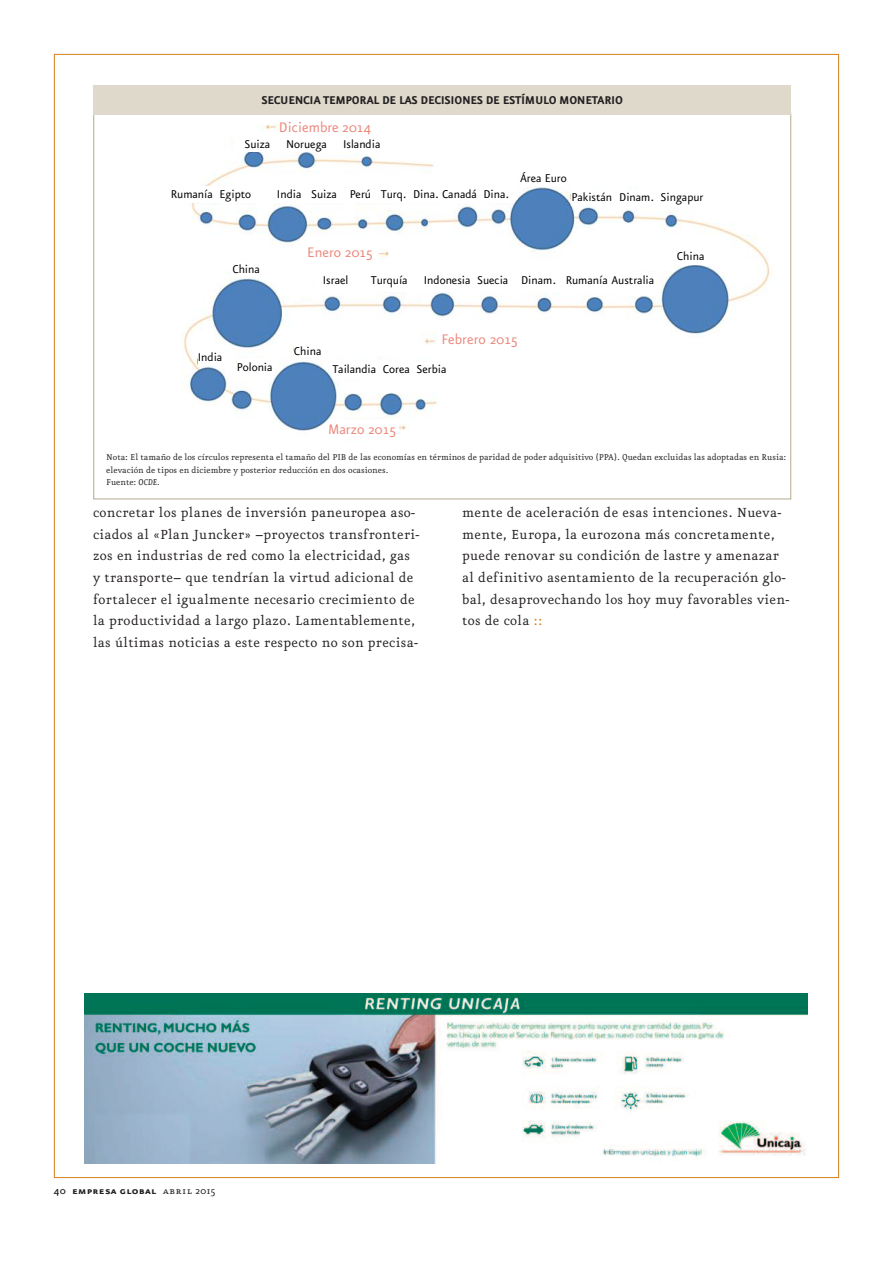
<style>
.page{position:relative;width:893px;height:1263px;background:#fff}
.page>*{position:absolute;margin:0;border:0;box-sizing:border-box;transform-origin:0 0}
.t1{font:16.65px "Eureka Sans";color:#eb897e}
.t2{font:16.5px "Eureka Sans";color:#eb897e}
.t3{font:15.75px/21.6px "Eureka";letter-spacing:.02em;color:#231f20}
.t4{font:13.5px "Eureka Sans";color:#000}
.t5{font:700 13.5px "Eureka Sans";letter-spacing:-.02em;color:#231f20}
.t6{font:12px "Eureka Sans Bold Caps";letter-spacing:.025em;color:#231f20}
.t7{font:10.2px/12.8px "Eureka";color:#231f20}
.s1{font-style:italic}
.s2{color:#d58018}
.s3{font-family:"Eureka";font-weight:500}
.s4{font-family:"Eureka Small Caps"}
.s5{font-family:"Eureka"}
</style>
<div class="page">
<img style="left:85px;top:993px;width:723px;height:170px">
<img style="left:182px;top:124px;width:589px;height:307px">
<div style="left:279px;top:113px;width:104px;height:30px;background:#fff"></div>
<div style="left:301px;top:237px;width:76px;height:26px;background:#fff"></div>
<div style="left:437px;top:324px;width:115px;height:31px;background:#fff"></div>
<div style="left:328px;top:419px;width:70px;height:20px;background:#fff"></div>
<div style="left:235px;top:135px;width:154px;height:17px;background:#fff"></div>
<div style="left:167px;top:186px;width:348px;height:17px;background:#fff"></div>
<div style="left:571px;top:189px;width:163px;height:16px;background:#fff"></div>
<div style="left:520px;top:170px;width:63px;height:17px;background:#fff"></div>
<div style="left:513px;top:188px;width:6px;height:11px;background:#fff;border-radius:50%"></div>
<div style="left:513px;top:188px;width:6px;height:12px;border:1px solid #fff;border-radius:50%"></div>
<div style="left:232px;top:261px;width:42px;height:16px;background:#fff"></div>
<div style="left:677px;top:248px;width:41px;height:16px;background:#fff"></div>
<div style="left:317px;top:272px;width:344px;height:20px;background:#fff"></div>
<div style="left:198px;top:349px;width:38px;height:16px;background:#fff"></div>
<div style="left:237px;top:358px;width:36px;height:17px;background:#fff"></div>
<div style="left:294px;top:342px;width:28px;height:17px;background:#fff"></div>
<div style="left:332px;top:361px;width:116px;height:16px;background:#fff"></div>
<div style="left:94px;top:85px;width:697px;height:30px;background:#ded9cb"></div>
<p class="t5" style="left:261px;top:93px;width:363px">SECUENCIA TEMPORAL DE LAS DECISIONES DE ESTÍMULO MONETARIO</p>
<p class="t1" style="left:279px;top:120px;width:94px">Diciembre 2014</p>
<p class="t4" style="left:244px;top:137px;width:138px">Suiza Noruega Islandia</p>
<p class="t4" style="left:171px;top:188px;width:82px">Rumanía Egipto</p>
<p class="t4" style="left:277px;top:188px;width:234px">India Suiza Perú Turq. Dina. Canadá Dina.</p>
<p class="t4" style="left:571px;top:191px;width:134px">Pakistán Dinam. Singapur</p>
<p class="t4" style="left:520px;top:172px;width:48px">Área Euro</p>
<p class="t4" style="left:232px;top:263px;width:29px">China</p>
<p class="t4" style="left:198px;top:351px;width:26px">India</p>
<p class="t4" style="left:237px;top:360px;width:37px">Polonia</p>
<p class="t2" style="left:307px;top:245px;width:67px">Enero 2015</p>
<p class="t4" style="left:323px;top:274px;width:27px">Israel</p>
<p class="t4" style="left:371px;top:274px;width:285px">Turquía Indonesia Suecia Dinam. Rumanía Australia</p>
<p class="t4" style="left:294px;top:344px;width:29px">China</p>
<p class="t2" style="left:441px;top:332px;width:78px">Febrero 2015</p>
<p class="t4" style="left:332px;top:363px;width:116px">Tailandia Corea Serbia</p>
<p class="t1" style="left:328px;top:421px;width:70px">Marzo 2015</p>
<p class="t4" style="left:677px;top:250px;width:29px">China</p>
<p class="t7" style="left:106px;top:451px;width:681px">Nota: El tamaño de los círculos representa el tamaño del PIB de las economías en términos de paridad de poder adquisitivo (PPA). Quedan excluidas las adoptadas en Rusia: elevación de tipos en diciembre y posterior reducción en dos ocasiones.<br>Fuente: <span class="s1">OCDE.</span></p>
<p class="t3" style="left:93px;top:502px;width:328px">concretar los planes de inversión paneuropea aso&shy;ciados al «Plan Juncker» –proyectos transfronteri&shy;zos en industrias de red como la electricidad, gas y transporte– que tendrían la virtud adicional de fortalecer el igualmente necesario crecimiento de la productividad a largo plazo. Lamentablemente, las últimas noticias a este respecto no son precisa-</p>
<p class="t3" style="left:462px;top:502px;width:329px">mente de aceleración de esas intenciones. Nueva&shy;mente, Europa, la eurozona más concretamente, puede renovar su condición de lastre y amenazar al definitivo asentamiento de la recuperación glo&shy;bal, desaprovechando los hoy muy favorables vien&shy;tos de cola <span class="s2">::</span></p>
<p class="t6" style="left:54px;top:1184px;width:163px"><span class="s3">40</span> empresa global <span class="s4">abril</span> <span class="s5">2015</span></p>
</div>
